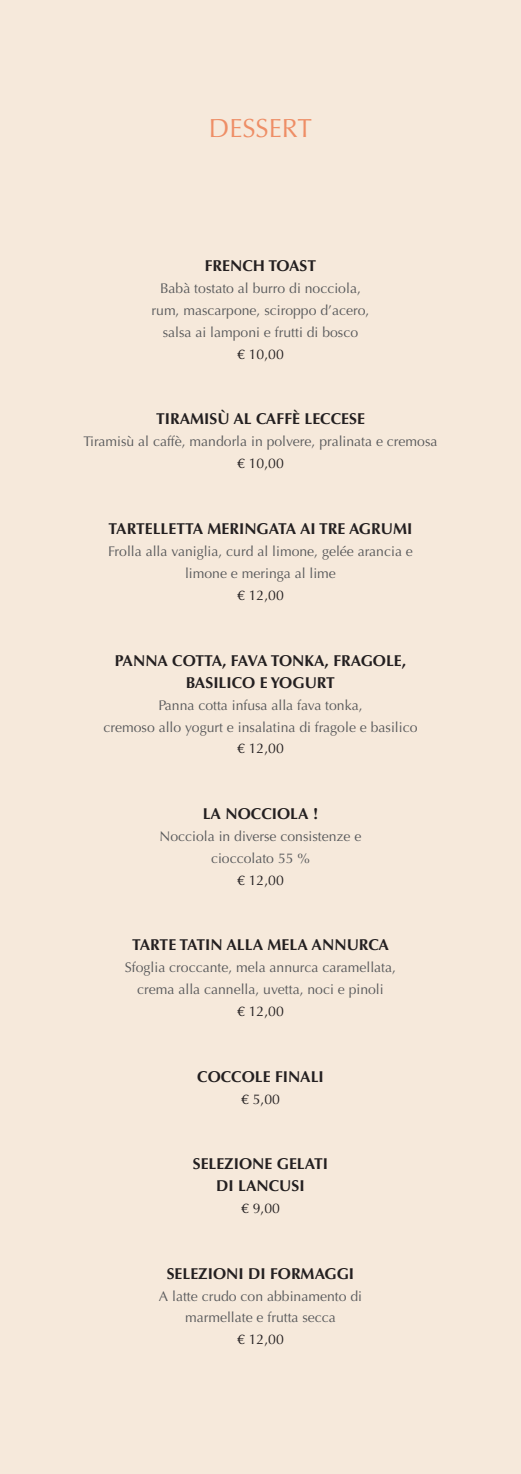
<style>
.page{position:relative;width:521px;height:1474px;background:#fff}
.page>*{position:absolute;margin:0;border:0;box-sizing:border-box;transform-origin:0 0}
.Stile_di_paragrafo_1{font:26.25px "Optima";color:#ee8e66}
.Stile_di_paragrafo_1-2{font:700 15.75px "Optima";color:#231f20}
.Stile_di_paragrafo_1-3{font:14px/21.9px "Optima";color:#57585a;text-align:center}
.Stile_di_paragrafo_1-4{font:14px "Optima";color:#231f20}
</style>
<div class="page">
<div style="left:0;top:0;width:521px;height:1473px;background:#f6e9db"></div>
<p class="Stile_di_paragrafo_1" style="left:209px;top:113px;width:105px">DESSERT</p>
<p class="Stile_di_paragrafo_1-2" style="left:205px;top:256px;width:113px">FRENCH TOAST</p>
<p class="Stile_di_paragrafo_1-3" style="left:152px;top:277px;width:219px">Babà tostato al burro di nocciola, rum, mascarpone, sciroppo d’acero, salsa ai lamponi e frutti di bosco</p>
<p class="Stile_di_paragrafo_1-4" style="left:237px;top:346px;width:48px">€ 10,00</p>
<p class="Stile_di_paragrafo_1-2" style="left:156px;top:410px;width:210px">TIRAMISÙ AL CAFFÈ LECCESE</p>
<p class="Stile_di_paragrafo_1-3" style="left:83px;top:430px;width:356px">Tiramisù al caffè, mandorla in polvere, pralinata e cremosa</p>
<p class="Stile_di_paragrafo_1-4" style="left:237px;top:455px;width:48px">€ 10,00</p>
<p class="Stile_di_paragrafo_1-2" style="left:109px;top:519px;width:305px">TARTELLETTA MERINGATA AI TRE AGRUMI</p>
<p class="Stile_di_paragrafo_1-3" style="left:108px;top:539px;width:306px;line-height:22.8px">Frolla alla vaniglia, curd al limone, gelée arancia e limone e meringa al lime</p>
<p class="Stile_di_paragrafo_1-4" style="left:237px;top:587px;width:48px">€ 12,00</p>
<p class="Stile_di_paragrafo_1-2" style="left:115px;top:651px;width:293px">PANNA COTTA, FAVA TONKA, FRAGOLE,</p>
<p class="Stile_di_paragrafo_1-2" style="left:186px;top:673px;width:151px">BASILICO E YOGURT</p>
<p class="Stile_di_paragrafo_1-3" style="left:103px;top:694px;width:315px">Panna cotta infusa alla fava tonka,<br>cremoso allo yogurt e insalatina di fragole e basilico</p>
<p class="Stile_di_paragrafo_1-4" style="left:237px;top:740px;width:48px">€ 12,00</p>
<p class="Stile_di_paragrafo_1-2" style="left:203px;top:804px;width:117px">LA NOCCIOLA !</p>
<p class="Stile_di_paragrafo_1-3" style="left:159px;top:825px;width:203px">Nocciola in diverse consistenze e cioccolato 55 %</p>
<p class="Stile_di_paragrafo_1-4" style="left:237px;top:871px;width:48px">€ 12,00</p>
<p class="Stile_di_paragrafo_1-2" style="left:132px;top:935px;width:258px">TARTE TATIN ALLA MELA ANNURCA</p>
<p class="Stile_di_paragrafo_1-3" style="left:125px;top:956px;width:273px">Sfoglia croccante, mela annurca caramellata,</p>
<p class="Stile_di_paragrafo_1-3" style="left:137px;top:978px;width:248px">crema alla cannella, uvetta, noci e pinoli</p>
<p class="Stile_di_paragrafo_1-4" style="left:237px;top:1003px;width:48px">€ 12,00</p>
<p class="Stile_di_paragrafo_1-2" style="left:197px;top:1067px;width:128px">COCCOLE FINALI</p>
<p class="Stile_di_paragrafo_1-4" style="left:241px;top:1090px;width:40px">€ 5,00</p>
<p class="Stile_di_paragrafo_1-2" style="left:193px;top:1154px;width:137px">SELEZIONE GELATI</p>
<p class="Stile_di_paragrafo_1-2" style="left:216px;top:1176px;width:90px">DI LANCUSI</p>
<p class="Stile_di_paragrafo_1-4" style="left:241px;top:1200px;width:40px">€ 9,00</p>
<p class="Stile_di_paragrafo_1-2" style="left:167px;top:1264px;width:189px">SELEZIONI DI FORMAGGI</p>
<p class="Stile_di_paragrafo_1-3" style="left:159px;top:1284px;width:205px">A latte crudo con abbinamento di marmellate e frutta secca</p>
<p class="Stile_di_paragrafo_1-4" style="left:237px;top:1331px;width:48px">€ 12,00</p>
</div>
